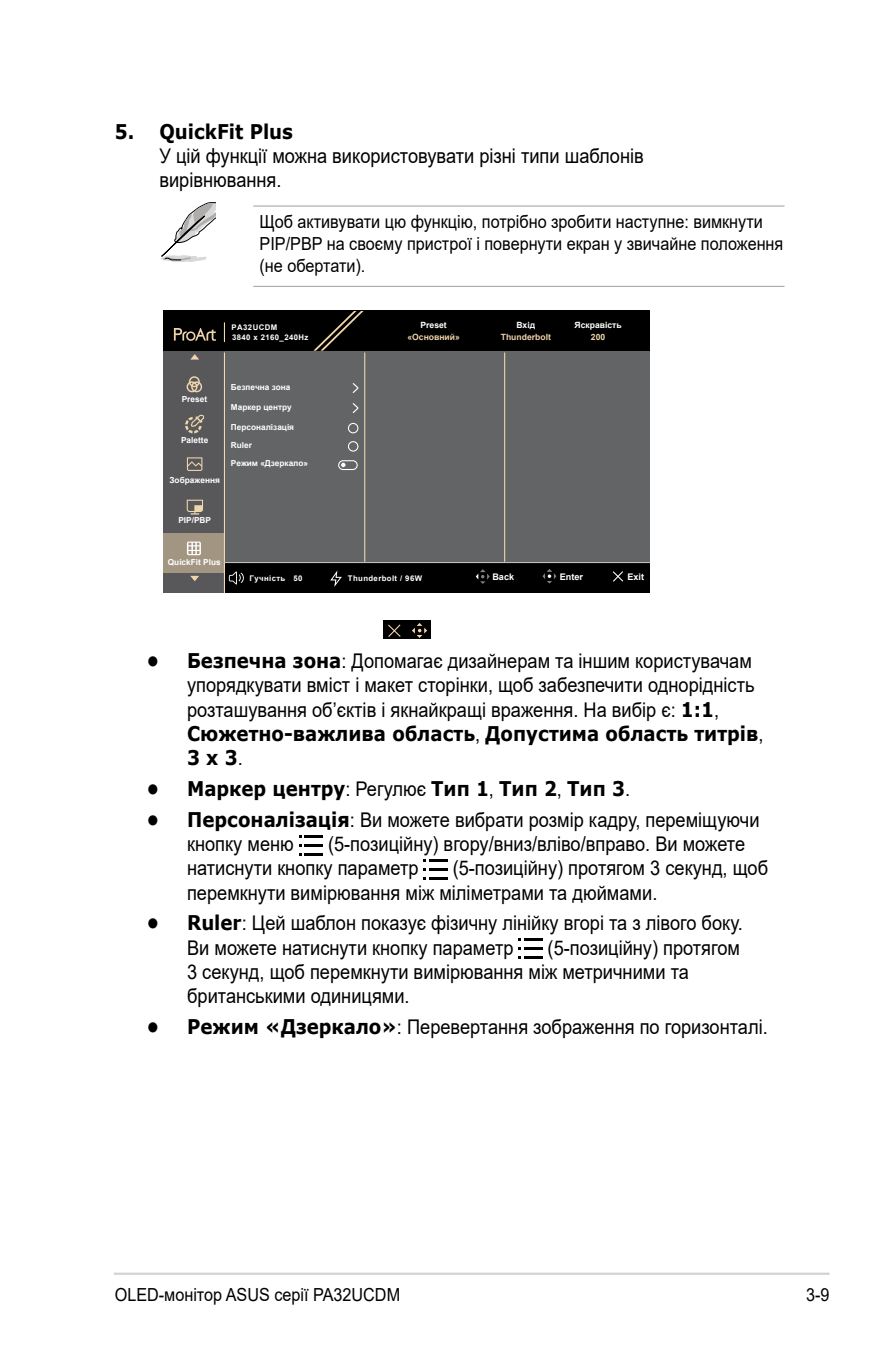
<style>
.page{position:relative;width:893px;height:1346px;background:#fff}
.page>*{position:absolute;margin:0;border:0;box-sizing:border-box;transform-origin:0 0}
.t1{font:20.25px/24.3px "Arial";color:#000;scale:.9 1}
.t2{font:700 20.25px/24.3px "Verdana";color:#000;scale:.9 1}
.t3{font:18px/21.6px "Arial";color:#000;scale:.9 1}
.t4{font:700 9px "Arial";color:#fff}
.t5{font:700 8.55px "Arial";color:#eed3aa}
.t6{font:700 8.55px "Arial";color:#fff}
.t7{font:700 8.33px/18px "Arial";color:#fff}
.t8{font:700 7.88px/10.1px "Arial";letter-spacing:.05em;color:#fff}
.s1{font-family:"Verdana";font-weight:700}
.s2{font-family:"Arial";font-weight:400}
</style>
<div class="page">
<hr style="left:114px;top:1272px;width:715px;height:3px;background:#d1d3d4">
<hr style="left:253px;top:205px;width:531px;height:2px;background:#a7a9ac">
<hr style="left:253px;top:286px;width:531px;height:1px;background:#a7a9ac">
<svg style="left:160px;top:202px;width:56px;height:60px"></svg>
<div style="left:383px;top:620px;width:48px;height:19px;background:#000"></div>
<svg style="left:388px;top:624px;width:13px;height:13px"></svg>
<svg style="left:412px;top:623px;width:15px;height:15px"></svg>
<div style="left:164px;top:351px;width:60px;height:242px;background:#58585b"></div>
<div style="left:164px;top:311px;width:486px;height:40px;background:#000"></div>
<div style="left:224px;top:562px;width:426px;height:31px;background:#000"></div>
<div style="left:224px;top:351px;width:426px;height:211px;background:#626466"></div>
<svg style="left:313px;top:311px;width:51px;height:40px"></svg>
<svg style="left:224px;top:322px;width:1px;height:20px"></svg>
<hr style="left:364px;top:352px;width:1px;height:210px;background:#f4d8ac">
<hr style="left:224px;top:352px;width:1px;height:241px;background:#f4d8ac">
<hr style="left:504px;top:352px;width:1px;height:210px;background:#f4d8ac">
<hr style="left:224px;top:562px;width:426px;height:1px;background:#bcbec0">
<svg style="left:229px;top:571px;width:15px;height:13px"></svg>
<svg style="left:174px;top:328px;width:42px;height:13px"></svg>
<svg style="left:612px;top:571px;width:12px;height:11px"></svg>
<svg style="left:476px;top:569px;width:14px;height:15px"></svg>
<svg style="left:542px;top:569px;width:14px;height:14px"></svg>
<svg style="left:190px;top:576px;width:9px;height:5px"></svg>
<svg style="left:191px;top:354px;width:8px;height:5px"></svg>
<svg style="left:348px;top:423px;width:10px;height:10px"></svg>
<svg style="left:348px;top:441px;width:10px;height:11px"></svg>
<svg style="left:353px;top:403px;width:6px;height:10px"></svg>
<svg style="left:353px;top:383px;width:6px;height:10px"></svg>
<svg style="left:330px;top:571px;width:12px;height:16px"></svg>
<svg style="left:187px;top:376px;width:15px;height:16px"></svg>
<svg style="left:185px;top:415px;width:19px;height:18px"></svg>
<svg style="left:187px;top:457px;width:15px;height:14px"></svg>
<div style="left:163px;top:533px;width:61px;height:39px;background:#a29683"></div>
<svg style="left:187px;top:500px;width:16px;height:14px"></svg>
<svg style="left:187px;top:541px;width:14px;height:14px"></svg>
<svg style="left:338px;top:460px;width:20px;height:10px"></svg>
<svg style="left:299px;top:835px;width:24px;height:2px"></svg>
<svg style="left:299px;top:844px;width:24px;height:2px"></svg>
<svg style="left:299px;top:853px;width:24px;height:2px"></svg>
<hr style="left:429px;top:859px;width:19px;height:3px;background:#000">
<hr style="left:429px;top:868px;width:19px;height:3px;background:#000">
<hr style="left:429px;top:877px;width:19px;height:3px;background:#000">
<hr style="left:524px;top:938px;width:19px;height:3px;background:#000">
<hr style="left:524px;top:947px;width:19px;height:3px;background:#000">
<hr style="left:524px;top:956px;width:19px;height:3px;background:#000">
<p class="t2" style="left:115px;top:119px;width:200px">5. QuickFit Plus</p>
<p class="t1" style="left:159px;top:143px;width:540px">У цій функції можна використовувати різні типи шаблонів вирівнювання.</p>
<p class="t3" style="left:260px;top:211px;width:583px">Щоб активувати цю функцію, потрібно зробити наступне: вимкнути<br>PIP/PBP на своєму пристрої і повернути екран у звичайне положення (не обертати).</p>
<p class="t8" style="left:232px;top:322px;width:78px">PA32UCDM<br>3840 x 2160_240Hz</p>
<p class="t6" style="left:421px;top:319px;width:28px">Preset</p>
<p class="t5" style="left:407px;top:331px;width:54px">«Основний»</p>
<p class="t7" style="left:182px;top:391px;width:27px">Preset</p>
<p class="t7" style="left:181px;top:431px;width:29px">Palette</p>
<p class="t7" style="left:169px;top:471px;width:52px">Зображення</p>
<p class="t7" style="left:178px;top:511px;width:34px">PIP/PBP</p>
<p class="t7" style="left:168px;top:553px;width:54px">QuickFit Plus</p>
<p class="t7" style="left:231px;top:378px;width:61px">Безпечна зона</p>
<p class="t7" style="left:231px;top:398px;width:62px">Маркер центру</p>
<p class="t7" style="left:231px;top:418px;width:79px">Персоналізація<br>Ruler<br>Режим «Дзеркало»</p>
<p class="t8" style="left:250px;top:573px;width:54px">Гучність 50</p>
<p class="t8" style="left:348px;top:573px;width:76px">Thunderbolt / 96W</p>
<p class="t6" style="left:516px;top:319px;width:20px">Вхід</p>
<p class="t5" style="left:501px;top:331px;width:52px">Thunderbolt</p>
<p class="t6" style="left:574px;top:319px;width:49px">Яскравість</p>
<p class="t5" style="left:591px;top:331px;width:16px">200</p>
<p class="t4" style="left:492px;top:570px;width:23px">Back</p>
<p class="t4" style="left:560px;top:570px;width:25px">Enter</p>
<p class="t4" style="left:627px;top:570px;width:18px">Exit</p>
<p class="t1" style="left:187px;top:649px;width:632px;text-indent:-40px"><span class="s1">• Безпечна зона</span>: Допомагає дизайнерам та іншим користувачам упорядкувати вміст і макет сторінки, щоб забезпечити однорідність розташування об’єктів і якнайкращі враження. На вибір є: <span class="s1">1:1</span>,</p>
<p class="t2" style="left:187px;top:721px;width:642px">Сюжетно-важлива область<span class="s2">,</span> Допустима область титрів<span class="s2">,<br></span>3 x 3<span class="s2">.</span></p>
<p class="t2" style="left:147px;top:776px;width:539px">• Маркер центру<span class="s2">: Регулює</span> Тип 1<span class="s2">,</span> Тип 2<span class="s2">,</span> Тип 3<span class="s2">.</span></p>
<p class="t1" style="left:187px;top:807px;width:638px;text-indent:-40px"><span class="s1">• Персоналізація</span>: Ви можете вибрати розмір кадру, переміщуючи кнопку меню</p>
<p class="t1" style="left:187px;top:831px;width:622px;text-indent:141px">(5-позиційну) вгору/вниз/вліво/вправо. Ви можете натиснути кнопку параметр</p>
<p class="t1" style="left:187px;top:856px;width:647px;text-indent:266px">(5-позиційну) протягом 3 секунд, щоб перемкнути вимірювання між міліметрами та дюймами.</p>
<p class="t1" style="left:187px;top:911px;width:619px;text-indent:-40px"><span class="s1">• Ruler</span>: Цей шаблон показує фізичну лінійку вгорі та з лівого боку.<br>Ви можете натиснути кнопку параметр</p>
<p class="t1" style="left:187px;top:935px;width:616px;text-indent:360px">(5-позиційну) протягом<br>3 секунд, щоб перемкнути вимірювання між метричними та британськими одиницями.</p>
<p class="t1" style="left:147px;top:1014px;width:692px"><span class="s1">• Режим «Дзеркало»</span>: Перевертання зображення по горизонталі.</p>
<p class="t3" style="left:115px;top:1283px;width:319px">OLED-монітор ASUS серії PA32UCDM</p>
<p class="t3" style="left:806px;top:1283px;width:28px">3-9</p>
</div>
